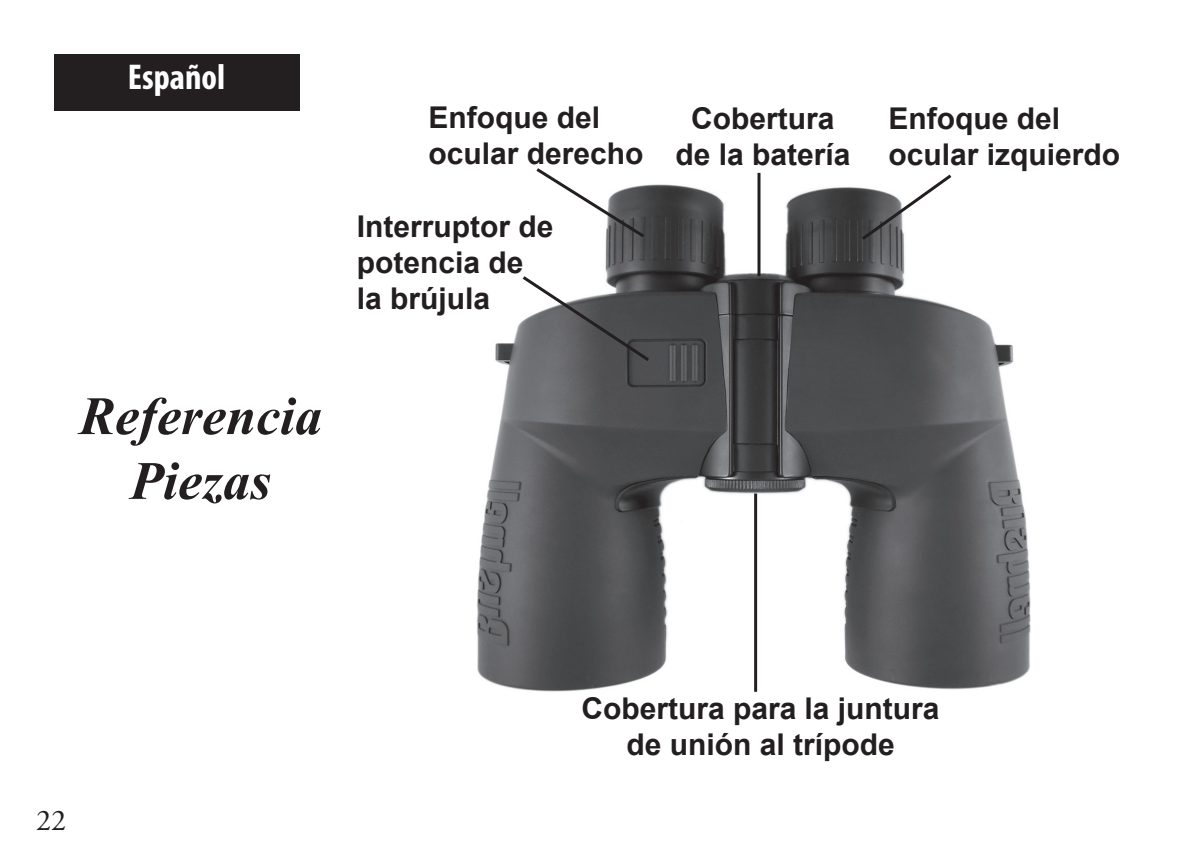
<style>
.page{position:relative;width:1188px;height:864px;background:#fff}
.page>*{position:absolute;margin:0;border:0;box-sizing:border-box;transform-origin:0 0}
.t1{font:italic 700 54px/64.8px "Times New Roman";color:#231f20;text-align:center}
.t2{font:700 condensed 36px "Myriad Pro";color:#fff}
.t3{font:700 30px/36px "Arial";color:#231f20}
.t4{font:30px "Adobe Garamond Pro";color:#231f20}
</style>
<div class="page">
<div style="left:54px;top:54px;width:245px;height:56px;background:#231f20"></div>
<img style="left:477px;top:172px;width:554px;height:520px">
<hr style="left:754px;top:494px;width:3px;height:198px;background:#231f20">
<svg style="left:519px;top:273px;width:133px;height:91px"></svg>
<hr style="left:758px;top:173px;width:3px;height:103px;background:#231f20">
<svg style="left:859px;top:172px;width:96px;height:71px"></svg>
<svg style="left:533px;top:168px;width:115px;height:72px"></svg>
<p class="t2" style="left:128px;top:55px;width:99px">Español</p>
<h1 class="t1" style="left:79px;top:382px;width:244px">Referencia<br>Piezas</h1>
<p class="t3" style="left:428px;top:100px;width:217px">Enfoque del ocular derecho</p>
<p class="t3" style="left:357px;top:209px;width:198px">Interruptor de potencia de la brújula</p>
<p class="t3" style="left:675px;top:101px;width:177px;text-align:center">Cobertura de la batería</p>
<p class="t3" style="left:888px;top:101px;width:233px">Enfoque del ocular izquierdo</p>
<p class="t4" style="left:36px;top:803px;width:31px">22</p>
<p class="t3" style="left:582px;top:691px;width:359px;text-align:center">Cobertura para la juntura de unión al trípode</p>
</div>
